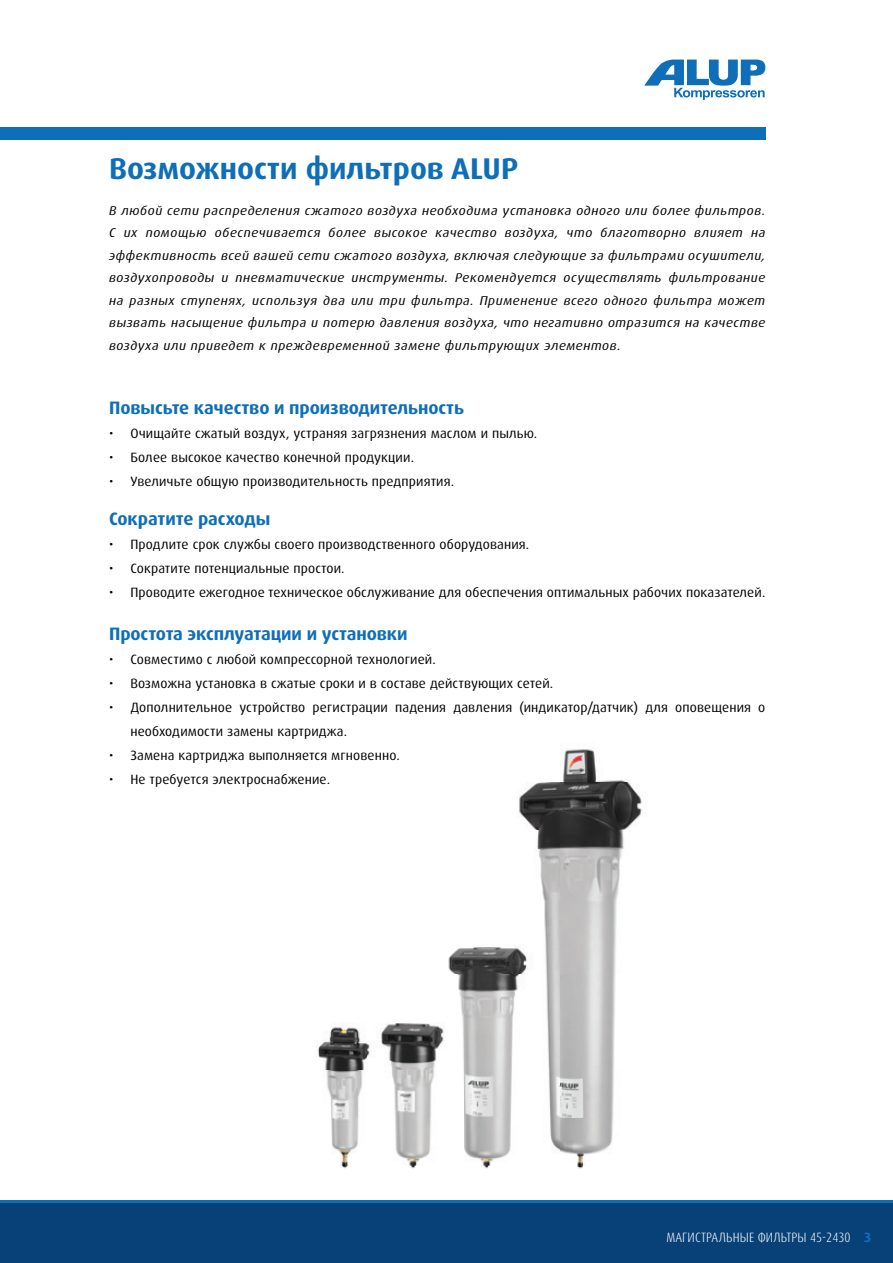
<style>
.page{position:relative;width:893px;height:1263px;background:#fff}
.page>*{position:absolute;margin:0;border:0;box-sizing:border-box;transform-origin:0 0}
.t1{font:700 30px "Dax Pro";color:#0e6fb8}
.t2{font:700 18px "Dax Pro";letter-spacing:-.005em;color:#0e6fb8}
.t3{font:13.5px/24px "Dax Pro";letter-spacing:.01em;color:#000002}
.t4{font:300 condensed 13.5px "Dax Pro";letter-spacing:.01em;color:#fff}
.t5{font:italic 12.75px/22.5px "Dax Pro";letter-spacing:.04em;color:#000002;text-align:justify;scale:1.05 1}
.s1{font-weight:700;font-stretch:normal;color:#0e6fb8}
</style>
<div class="page">
<svg style="left:644px;top:60px;width:121px;height:40px"></svg>
<div style="left:0;top:128px;width:765px;height:12px;background:#0e6fb8"></div>
<img style="left:317px;top:749px;width:329px;height:420px">
<div style="left:0;top:1202px;width:893px;height:61px;background:#084177"></div>
<hr style="left:0;top:1200px;width:893px;height:3px;background:#0e6fb8">
<h1 class="t1" style="left:109px;top:150px;width:411px">Возможности фильтров ALUP</h1>
<p class="t5" style="left:109px;top:199px;width:627px">В любой сети распределения сжатого воздуха необходима установка одного или более фильтров.<br>С их помощью обеспечивается более высокое качество воздуха, что благотворно влияет на эффективность всей вашей сети сжатого воздуха, включая следующие за фильтрами осушители, воздухопроводы и пневматические инструменты. Рекомендуется осуществлять фильтрование на разных ступенях, используя два или три фильтра. Применение всего одного фильтра может вызвать насыщение фильтра и потерю давления воздуха, что негативно отразится на качестве воздуха или приведет к преждевременной замене фильтрующих элементов.</p>
<h2 class="t2" style="left:109px;top:396px;width:357px">Повысьте качество и производительность</h2>
<p class="t3" style="left:109px;top:421px;width:430px">• Очищайте сжатый воздух, устраняя загрязнения маслом и пылью.</p>
<p class="t3" style="left:109px;top:445px;width:306px">• Более высокое качество конечной продукции.</p>
<p class="t3" style="left:109px;top:469px;width:347px">• Увеличьте общую производительность предприятия.</p>
<h2 class="t2" style="left:109px;top:507px;width:163px">Сократите расходы</h2>
<p class="t3" style="left:109px;top:532px;width:422px">• Продлите срок службы своего производственного оборудования.</p>
<p class="t3" style="left:109px;top:556px;width:237px">• Сократите потенциальные простои.</p>
<p class="t3" style="left:109px;top:580px;width:658px">• Проводите ежегодное техническое обслуживание для обеспечения оптимальных рабочих показателей.</p>
<h2 class="t2" style="left:109px;top:622px;width:300px">Простота эксплуатации и установки</h2>
<p class="t3" style="left:109px;top:648px;width:328px">• Совместимо с любой компрессорной технологией.</p>
<p class="t3" style="left:109px;top:672px;width:446px">• Возможна установка в сжатые сроки и в составе действующих сетей.</p>
<p class="t3" style="left:130px;top:696px;width:636px;text-indent:-21px">• Дополнительное устройство регистрации падения давления (индикатор/датчик) для оповещения о необходимости замены картриджа.</p>
<p class="t3" style="left:109px;top:744px;width:292px">• Замена картриджа выполняется мгновенно.</p>
<p class="t3" style="left:109px;top:768px;width:222px">• Не требуется электроснабжение.</p>
<p class="t4" style="left:666px;top:1228px;width:206px">МАГИСТРАЛЬНЫЕ ФИЛЬТРЫ 45-2430 <span class="s1">3</span></p>
</div>
